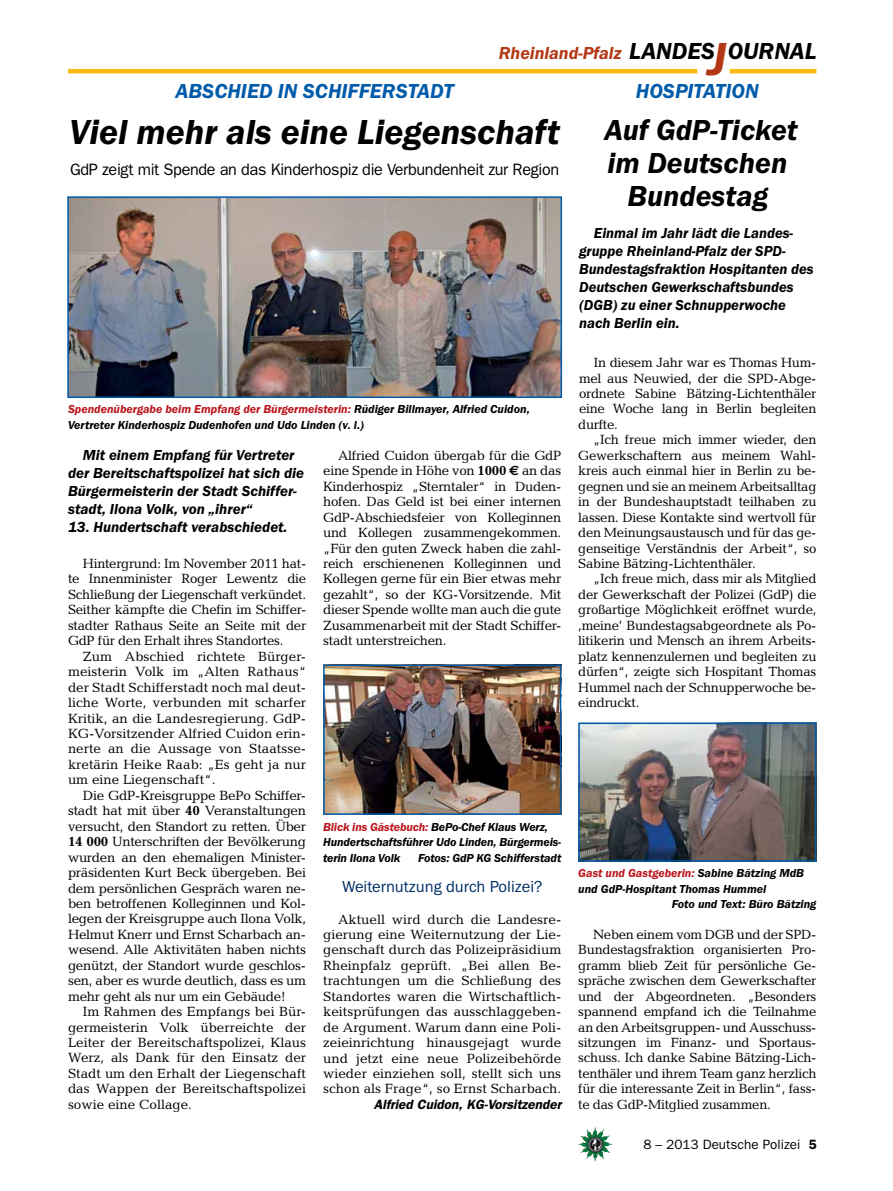
<style>
.page{position:relative;width:893px;height:1191px;background:#fff}
.page>*{position:absolute;margin:0;border:0;box-sizing:border-box;transform-origin:0 0}
.t1{font:italic 600 36px "Franklin Gothic Itc T";color:#000}
.t2{font:italic 600 30px/33px "Franklin Gothic Itc T";color:#000;text-align:center}
.t3{font:italic 600 24px "Franklin Gothic Itc T";color:#000}
.t4{font:italic 600 21px "Franklin Gothic Itc T";color:#005baa}
.t5{font:italic 600 18px "Franklin Gothic Itc T";color:#b33916}
.t6{font:16.5px "Franklin Gothic";letter-spacing:-.02em;color:#000}
.t7{font:16.5px "Franklin Gothic Itc T";color:#002f67}
.t8{font:italic 600 15px/18px "Franklin Gothic Itc T";color:#000}
.t9{font:13.5px/15.5px "Candida";letter-spacing:-.02em;color:#000;text-align:justify}
.t10{font:italic 600 13.5px "Franklin Gothic";color:#000}
.t11{font:13.5px "Franklin Gothic";color:#000}
.t12{font:italic 600 12px/15.5px "Franklin Gothic Itc T";color:#000}
.t13{font:italic 600 12px "Franklin Gothic Itc T";color:#ba141a}
.s1{font-size:48px;color:#b33916}
.s2{color:#ba141a}
.s3{font-weight:700}
.s4{font-family:"Euro Sans";font-weight:700}
.s5{color:#000}
.s6{font-weight:600}
</style>
<div class="page">
<img style="left:578px;top:1127px;width:17px;height:25px">
<hr style="left:730px;top:69px;width:86px;height:4px;background:#fdb913">
<hr style="left:68px;top:69px;width:629px;height:4px;background:#fdb913">
<img style="left:70px;top:199px;width:489px;height:196px">
<div style="left:67px;top:196px;width:495px;height:202px;border:2px solid #005baa"></div>
<img style="left:326px;top:667px;width:232px;height:145px">
<div style="left:323px;top:664px;width:238px;height:151px;border:2px solid #005baa"></div>
<img style="left:581px;top:725px;width:232px;height:133px">
<div style="left:578px;top:722px;width:238px;height:139px;border:2px solid #005baa"></div>
<h3 class="t3" style="left:629px;top:37px;width:189px">LANDES<span class="s1">J</span>OURNAL</h3>
<h3 class="t5" style="left:499px;top:42px;width:124px">Rheinland-Pfalz</h3>
<h3 class="t4" style="left:176px;top:79px;width:64px">Abschied</h3>
<h3 class="t4" style="left:278px;top:79px;width:63px">in Schiffers</h3>
<h3 class="t4" style="left:408px;top:79px;width:47px">tad t</h3>
<h1 class="t1" style="left:70px;top:111px;width:492px">Viel mehr als eine Liegenschaft</h1>
<p class="t6" style="left:70px;top:160px;width:491px">GdP zeigt mit Spende an das Kinderhospiz die Verbundenheit zur Region</p>
<p class="t12" style="left:68px;top:401px;width:463px"><span class="s2">Spendenübergabe beim Empfang der Bürgermeisterin:</span> Rüdiger Billmayer, Alfried Cuidon,<br>Vertreter Kinderhospiz Dudenhofen und Udo Linden (v. l.)</p>
<p class="t9" style="left:323px;top:447px;width:240px;text-indent:15px">Alfried Cuidon übergab für die GdP eine Spende in Höhe von <span class="s3">1000</span> <span class="s4">€</span> an das Kinderhospiz „Sterntaler“ in Duden&shy;hofen. Das Geld ist bei einer internen GdP-Abschiedsfeier von Kolleginnen und Kollegen zusammengekommen. „Für den guten Zweck haben die zahl&shy;reich erschienenen Kolleginnen und Kollegen gerne für ein Bier etwas mehr gezahlt“, so der KG-Vorsitzende. Mit dieser Spende wollte man auch die gute Zusammenarbeit mit der Stadt Schiffer&shy;stadt unterstreichen.</p>
<p class="t8" style="left:68px;top:445px;width:238px;text-indent:15px">Mit einem Empfang für Vertreter der Bereitschaftspolizei hat sich die Bürgermeisterin der Stadt Schiffer&shy;stadt, Ilona Volk, von „ihrer“</p>
<p class="t8" style="left:68px;top:517px;width:221px">13. Hundertschaft verabschiedet.</p>
<p class="t9" style="left:68px;top:556px;width:240px;text-indent:15px">Hintergrund: Im November 2011 hat&shy;te Innenminister Roger Lewentz die Schließung der Liegenschaft verkündet.<br>Seither kämpfte die Chefin im Schiffer&shy;stadter Rathaus Seite an Seite mit der GdP für den Erhalt ihres Standortes.</p>
<p class="t9" style="left:68px;top:648px;width:240px;text-indent:15px">Zum Abschied richtete Bürger&shy;meisterin Volk im „Alten Rathaus“ der Stadt Schifferstadt noch mal deut&shy;liche Worte, verbunden mit scharfer Kritik, an die Landesregierung. GdP-KG-Vorsitzender Alfried Cuidon erin&shy;nerte an die Aussage von Staatsse&shy;kretärin Heike Raab: „Es geht ja nur um eine Liegenschaft“.</p>
<p class="t9" style="left:68px;top:787px;width:240px;text-indent:15px">Die GdP-Kreisgruppe BePo Schiffer&shy;stadt hat mit über <span class="s3">40</span> Veranstaltungen versucht, den Standort zu retten. Über <span class="s3">14 000</span> Unterschriften der Bevölkerung wurden an den ehemaligen Minister&shy;präsidenten Kurt Beck übergeben. Bei dem persönlichen Gespräch waren ne&shy;ben betroffenen Kolleginnen und Kol&shy;legen der Kreisgruppe auch Ilona Volk, Helmut Knerr und Ernst Scharbach an&shy;wesend. Alle Aktivitäten haben nichts genützt, der Standort wurde geschlos&shy;sen, aber es wurde deutlich, dass es um mehr geht als nur um ein Gebäude!</p>
<p class="t9" style="left:68px;top:1003px;width:240px;text-indent:15px">Im Rahmen des Empfangs bei Bür&shy;germeisterin Volk überreichte der Leiter der Bereitschaftspolizei, Klaus Werz, als Dank für den Einsatz der Stadt um den Erhalt der Liegenschaft das Wappen der Bereitschaftspolizei sowie eine Collage.</p>
<p class="t12" style="left:323px;top:819px;width:240px"><span class="s2">Blick ins Gästebuch:</span> BePo-Chef Klaus Werz,<br>Hundertschaftsführer Udo Linden, Bürgermeis&shy;terin Ilona Volk</p>
<p class="t12" style="left:418px;top:849px;width:145px">Fotos: GdP KG Schifferstadt</p>
<p class="t7" style="left:342px;top:876px;width:202px">Weiternutzung durch Polizei?</p>
<p class="t9" style="left:323px;top:911px;width:240px;text-indent:15px">Aktuell wird durch die Landesre&shy;gierung eine Weiternutzung der Lie&shy;genschaft durch das Polizeipräsidium Rheinpfalz geprüft. „Bei allen Be&shy;trachtungen um die Schließung des Standortes waren die Wirtschaftlich&shy;keitsprüfungen das ausschlaggeben&shy;de Argument. Warum dann eine Poli&shy;zeieinrichtung hinausgejagt wurde und jetzt eine neue Polizeibehörde wieder einziehen soll, stellt sich uns schon als Frage“, so Ernst Scharbach.</p>
<p class="t10" style="left:374px;top:1096px;width:189px">Alfried Cuidon, KG-Vorsitzender</p>
<h3 class="t4" style="left:636px;top:79px;width:26px">Hospi</h3>
<h3 class="t4" style="left:694px;top:79px;width:44px">tation</h3>
<h2 class="t2" style="left:604px;top:113px;width:195px">Auf GdP-Ticket im Deutschen<br>Bundestag</h2>
<p class="t8" style="left:579px;top:224px;width:236px;text-indent:15px">Einmal im Jahr lädt die Landes&shy;gruppe Rheinland-Pfalz der SPD-<br>Bundestagsfraktion Hospitanten des<br>Deutschen Gewerkschaftsbundes (DGB) zu einer Schnupperwoche nach Berlin ein.</p>
<p class="t9" style="left:578px;top:355px;width:240px;text-indent:16px">In diesem Jahr war es Thomas Hum&shy;mel aus Neuwied, der die SPD-Abge&shy;ordnete Sabine Bätzing-Lichtenthäler eine Woche lang in Berlin begleiten durfte.</p>
<p class="t9" style="left:578px;top:432px;width:240px;text-indent:15px">„Ich freue mich immer wieder, den Gewerkschaftern aus meinem Wahl&shy;kreis auch einmal hier in Berlin zu be&shy;gegnen und sie an meinem Arbeitsalltag in der Bundeshauptstadt teilhaben zu lassen. Diese Kontakte sind wertvoll für den Meinungsaustausch und für das ge&shy;genseitige Verständnis der Arbeit“, so Sabine Bätzing-Lichtenthäler.</p>
<p class="t9" style="left:578px;top:571px;width:240px;text-indent:15px">„Ich freue mich, dass mir als Mitglied der Gewerkschaft der Polizei (GdP) die großartige Möglichkeit eröffnet wurde, ‚meine’ Bundestagsabgeordnete als Po&shy;litikerin und Mensch an ihrem Arbeits&shy;platz kennenzulernen und begleiten zu dürfen“, zeigte sich Hospitant Thomas Hummel nach der Schnupperwoche be&shy;eindruckt.</p>
<p class="t13" style="left:578px;top:866px;width:227px">Gast und Gastgeberin: <span class="s5">Sabine Bätzing MdB</span></p>
<p class="t12" style="left:578px;top:880px;width:189px">und GdP-Hospitant Thomas Hummel</p>
<p class="t12" style="left:672px;top:896px;width:146px">Foto und Text: Büro Bätzing</p>
<p class="t9" style="left:578px;top:926px;width:240px;text-indent:15px">Neben einem vom DGB und der SPD-Bundestagsfraktion organisierten Pro&shy;gramm blieb Zeit für persönliche Ge&shy;spräche zwischen dem Gewerkschafter und der Abgeordneten. „Besonders spannend empfand ich die Teilnahme an den Arbeitsgruppen- und Ausschuss&shy;sitzungen im Finanz- und Sportaus&shy;schuss. Ich danke Sabine Bätzing-Lich&shy;tenthäler und ihrem Team ganz herzlich für die interessante Zeit in Berlin“, fass&shy;te das GdP-Mitglied zusammen.</p>
<p class="t11" style="left:643px;top:1136px;width:175px">8 – 2013 Deutsche Polizei <span class="s6">5</span></p>
</div>
